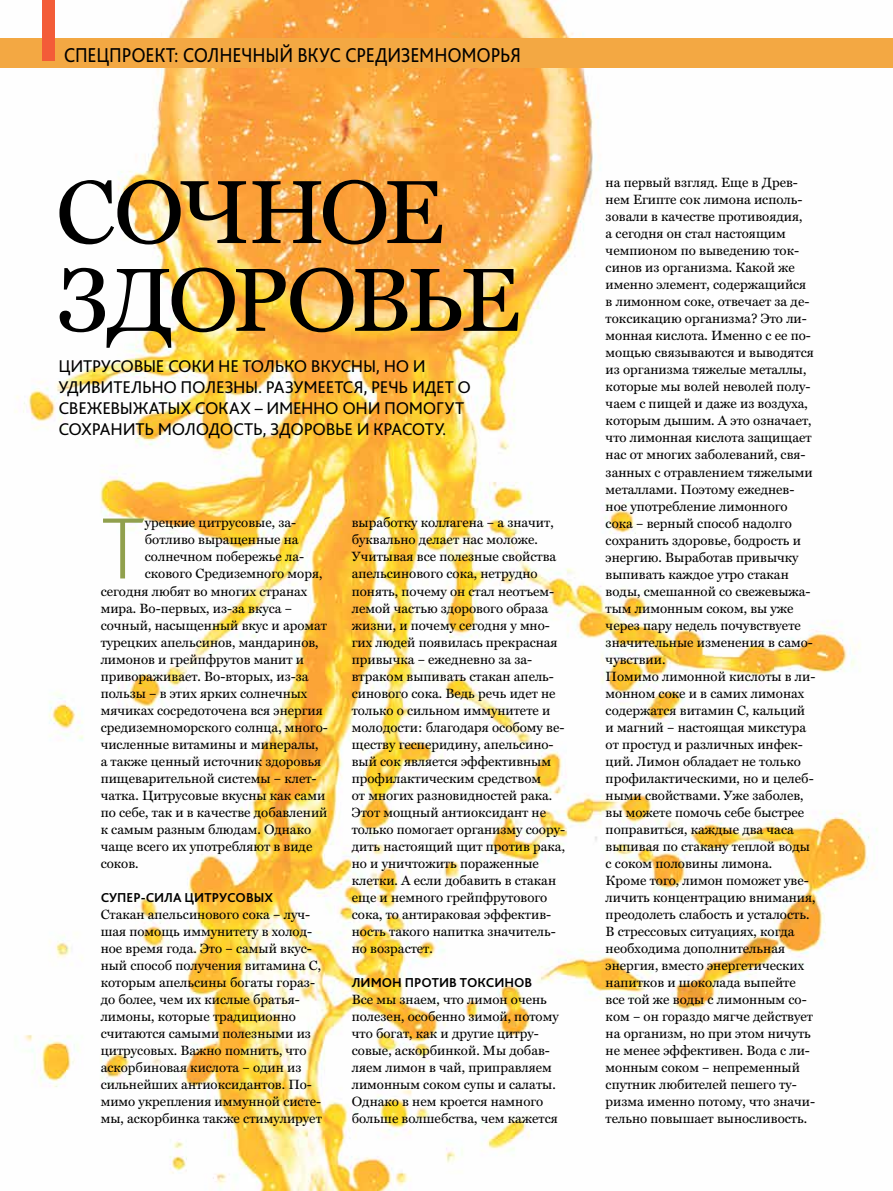
<style>
.page{position:relative;width:893px;height:1191px;background:#fff}
.page>*{position:absolute;margin:0;border:0;box-sizing:border-box;transform-origin:0 0}
.t1{font:200 90.9px "Bliss Pro";color:#90a04d}
.t2{font:90.45px/87.8px "NGT Miller";letter-spacing:-.06em;color:#000}
.t3{font:21px "Bliss Pro";letter-spacing:-.01em;color:#000;scale:.9 1}
.t4{font:17.7px/21px "Bliss Pro";letter-spacing:-.015em;color:#000}
.t5{font:13.5px/17px "NGT Miller";color:#000}
.t6{font:700 13.5px "Bliss Pro";color:#000}
</style>
<div class="page">
<img style="left:14px;top:0;width:863px;height:1191px">
<div style="left:0;top:38px;width:893px;height:30px;background:#f3a843"></div>
<div style="left:43px;top:0;width:12px;height:61px;background:#f35c38"></div>
<h3 class="t3" style="left:64px;top:42px;width:510px">СПЕЦПРОЕКТ: СОЛНЕЧНЫЙ ВКУС СРЕДИЗЕМНОМОРЬЯ</h3>
<h2 class="t2" style="left:56px;top:167px;width:466px">СОЧНОЕ<br>ЗДОРОВЬЕ</h2>
<h3 class="t4" style="left:58px;top:355px;width:414px">ЦИТРУСОВЫЕ СОКИ НЕ ТОЛЬКО ВКУСНЫ, НО И УДИВИТЕЛЬНО ПОЛЕЗНЫ. РАЗУМЕЕТСЯ, РЕЧЬ ИДЕТ О СВЕЖЕВЫЖАТЫХ СОКАХ – ИМЕННО ОНИ ПОМОГУТ СОХРАНИТЬ МОЛОДОСТЬ, ЗДОРОВЬЕ И КРАСОТУ.</h3>
<h1 class="t1" style="left:101px;top:492px;width:46px">Т</h1>
<p class="t5" style="left:145px;top:514px;width:153px">урецкие цитрусовые, за-</p>
<p class="t5" style="left:145px;top:531px;width:155px">ботливо выращенные на</p>
<p class="t5" style="left:145px;top:548px;width:161px">солнечном побережье ла-</p>
<p class="t5" style="left:145px;top:565px;width:179px">скового Средиземного моря,</p>
<p class="t5" style="left:101px;top:582px;width:208px">сегодня любят во многих странах</p>
<p class="t5" style="left:101px;top:599px;width:193px">мира. Во-первых, из-за вкуса –</p>
<p class="t5" style="left:101px;top:616px;width:228px">сочный, насыщенный вкус и аромат</p>
<p class="t5" style="left:101px;top:633px;width:219px">турецких апельсинов, мандаринов,</p>
<p class="t5" style="left:101px;top:650px;width:205px">лимонов и грейпфрутов манит и</p>
<p class="t5" style="left:101px;top:667px;width:209px">привораживает. Во-вторых, из-за</p>
<p class="t5" style="left:101px;top:684px;width:208px">пользы – в этих ярких солнечных</p>
<p class="t5" style="left:101px;top:701px;width:224px">мячиках сосредоточена вся энергия</p>
<p class="t5" style="left:101px;top:718px;width:229px">средиземноморского солнца, много-</p>
<p class="t5" style="left:101px;top:735px;width:219px">численные витамины и минералы,</p>
<p class="t5" style="left:101px;top:752px;width:222px">а также ценный источник здоровья</p>
<p class="t5" style="left:101px;top:769px;width:217px">пищеварительной системы – клет-</p>
<p class="t5" style="left:101px;top:786px;width:226px">чатка. Цитрусовые вкусны как сами</p>
<p class="t5" style="left:101px;top:803px;width:228px">по себе, так и в качестве добавлений</p>
<p class="t5" style="left:101px;top:820px;width:212px">к самым разным блюдам. Однако</p>
<p class="t5" style="left:101px;top:837px;width:213px">чаще всего их употребляют в виде</p>
<p class="t5" style="left:101px;top:854px;width:39px">соков.</p>
<p class="t6" style="left:101px;top:889px;width:174px">СУПЕР-СИЛА ЦИТРУСОВЫХ</p>
<p class="t5" style="left:101px;top:905px;width:223px">Стакан апельсинового сока – луч&shy;шая помощь иммунитету в холод&shy;ное время года. Это – самый вкус&shy;ный способ получения витамина С, которым апельсины богаты гораз&shy;до более, чем их кислые братья&shy;лимоны, которые традиционно считаются самыми полезными из цитрусовых. Важно помнить, что аскорбиновая кислота – один из сильнейших антиоксидантов. По&shy;мимо укрепления иммунной систе&shy;мы, аскорбинка также стимулирует</p>
<p class="t5" style="left:352px;top:514px;width:215px">выработку коллагена – а значит, буквально делает нас моложе.<br>Учитывая все полезные свойства апельсинового сока, нетрудно понять, почему он стал неотъем&shy;лемой частью здорового образа жизни, и почему сегодня у мно&shy;гих людей появилась прекрасная привычка – ежедневно за за&shy;втраком выпивать стакан апель&shy;синового сока. Ведь речь идет не только о сильном иммунитете и молодости: благодаря особому ве&shy;ществу гесперидину, апельсино&shy;вый сок является эффективным профилактическим средством<br>от многих разновидностей рака.<br>Этот мощный антиоксидант не только помогает организму соору&shy;дить настоящий щит против рака, но и уничтожить пораженные клетки. А если добавить в стакан еще и немного грейпфрутового сока, то антираковая эффектив&shy;ность такого напитка значитель&shy;но возрастет.</p>
<p class="t6" style="left:352px;top:974px;width:182px">ЛИМОН ПРОТИВ ТОКСИНОВ</p>
<p class="t5" style="left:352px;top:990px;width:208px">Все мы знаем, что лимон очень полезен, особенно зимой, потому что богат, как и другие цитру&shy;совые, аскорбинкой. Мы добав&shy;ляем лимон в чай, приправляем лимонным соком супы и салаты.<br>Однако в нем кроется намного больше волшебства, чем кажется</p>
<p class="t5" style="left:606px;top:174px;width:211px">на первый взгляд. Еще в Древ&shy;нем Египте сок лимона исполь&shy;зовали в качестве противоядия,<br>а сегодня он стал настоящим чемпионом по выведению ток&shy;синов из организма. Какой же именно элемент, содержащийся в лимонном соке, отвечает за де&shy;токсикацию организма? Это ли&shy;монная кислота. Именно с ее по&shy;мощью связываются и выводятся из организма тяжелые металлы, которые мы волей неволей полу&shy;чаем с пищей и даже из воздуха, которым дышим. А это означает, что лимонная кислота защищает нас от многих заболеваний, свя&shy;занных с отравлением тяжелыми металлами. Поэтому ежеднев&shy;ное употребление лимонного сока – верный способ надолго сохранить здоровье, бодрость и энергию. Выработав привычку выпивать каждое утро стакан воды, смешанной со свежевыжа&shy;тым лимонным соком, вы уже через пару недель почувствуете значительные изменения в само&shy;чувствии.<br>Помимо лимонной кислоты в ли&shy;монном соке и в самих лимонах содержатся витамин С, кальций и магний – настоящая микстура от простуд и различных инфек&shy;ций. Лимон обладает не только профилактическими, но и целеб&shy;ными свойствами. Уже заболев, вы можете помочь себе быстрее поправиться, каждые два часа выпивая по стакану теплой воды с соком половины лимона.<br>Кроме того, лимон поможет уве&shy;личить концентрацию внимания, преодолеть слабость и усталость.<br>В стрессовых ситуациях, когда необходима дополнительная энергия, вместо энергетических напитков и шоколада выпейте все той же воды с лимонным со&shy;ком – он гораздо мягче действует на организм, но при этом ничуть не менее эффективен. Вода с ли&shy;монным соком – непременный спутник любителей пешего ту&shy;ризма именно потому, что значи&shy;тельно повышает выносливость.</p>
</div>
